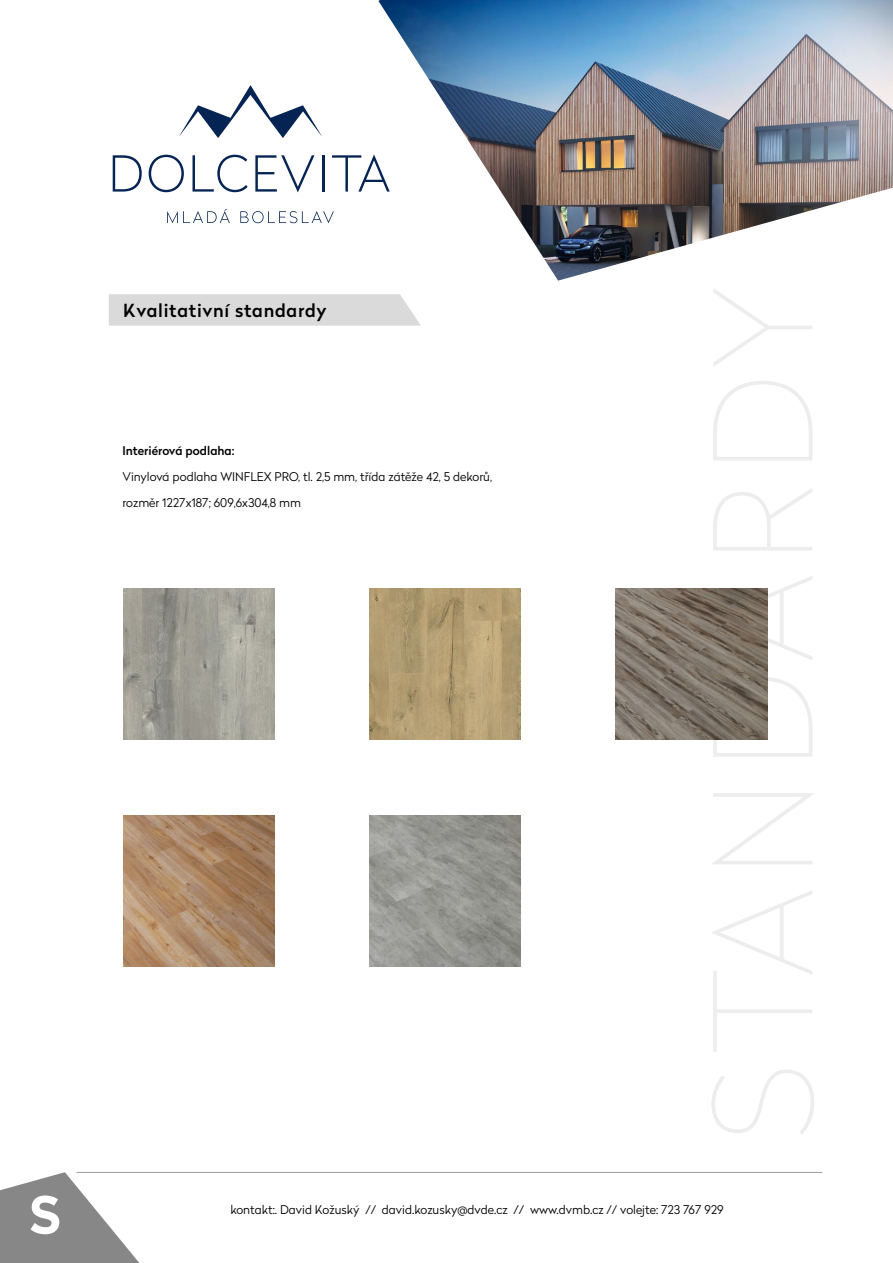
<style>
.page{position:relative;width:893px;height:1263px;background:#fff}
.page>*{position:absolute;margin:0;border:0;box-sizing:border-box;transform-origin:0 0}
.t1{font:700 51px "Radikal";color:#fff}
.t2{font:500 18px "Radikal";letter-spacing:.04em;color:#000}
.t3{font:300 12px "Radikal";color:#000}
.t4{font:500 12px "Radikal";color:#000}
</style>
<div class="page">
<svg style="left:0;top:1172px;width:139px;height:91px"></svg>
<div style="left:109px;top:294px;width:312px;height:32px;background:#dadada"></div>
<img style="left:123px;top:588px;width:152px;height:152px">
<img style="left:123px;top:815px;width:151px;height:152px">
<img style="left:616px;top:588px;width:151px;height:152px">
<img style="left:369px;top:588px;width:152px;height:152px">
<img style="left:369px;top:815px;width:152px;height:152px">
<hr style="left:77px;top:1172px;width:745px;height:1px;background:#9d9d9c">
<img style="left:378px;top:0;width:515px;height:281px">
<svg style="left:179px;top:85px;width:143px;height:53px"></svg>
<svg style="left:113px;top:155px;width:29px;height:37px"></svg>
<svg style="left:149px;top:155px;width:35px;height:37px"></svg>
<svg style="left:193px;top:155px;width:55px;height:37px"></svg>
<svg style="left:255px;top:155px;width:59px;height:37px"></svg>
<hr style="left:322px;top:155px;width:2px;height:37px;background:#052453">
<svg style="left:332px;top:155px;width:58px;height:37px"></svg>
<svg style="left:167px;top:209px;width:63px;height:14px"></svg>
<svg style="left:240px;top:211px;width:94px;height:12px"></svg>
<p class="t2" style="left:123px;top:297px;width:205px">Kvalitativní standardy</p>
<p class="t4" style="left:122px;top:441px;width:114px">Interiérová podlaha:</p>
<p class="t3" style="left:122px;top:468px;width:371px">Vinylová podlaha WINFLEX PRO, tl. 2,5 mm, třída zátěže 42, 5 dekorů,</p>
<p class="t3" style="left:122px;top:495px;width:180px">rozměr 1227x187; 609,6x304,8 mm</p>
<p class="t1" style="left:30px;top:1178px;width:32px">S</p>
<p class="t3" style="left:230px;top:1201px;width:495px">kontakt:. David Kožuský // david.kozusky@dvde.cz // www.dvmb.cz // volejte: 723 767 929</p>
</div>
